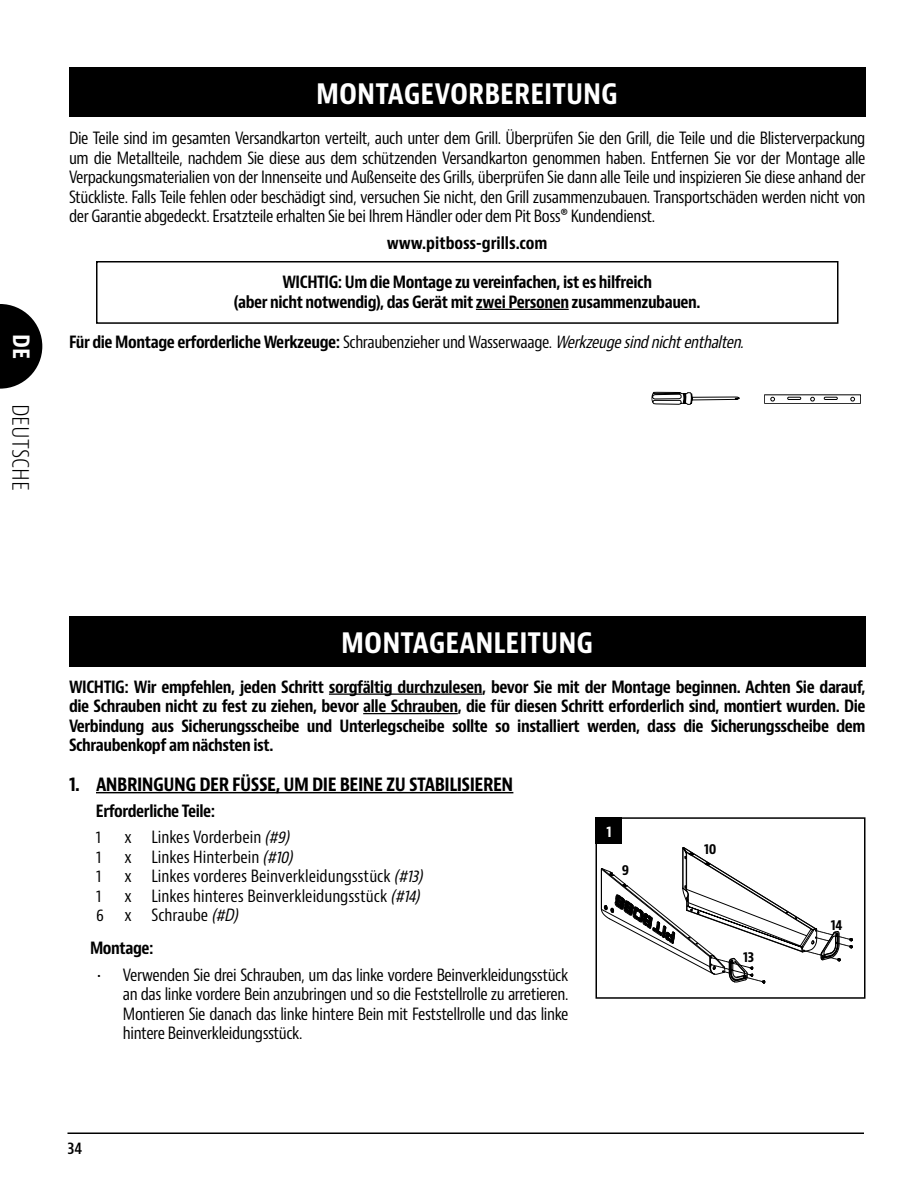
<style>
.page{position:relative;width:918px;height:1188px;background:#fff}
.page>*{position:absolute;margin:0;border:0;box-sizing:border-box;transform-origin:0 0}
.t1{font:700 condensed 30px "Bernino Sans";color:#fff}
.t2{font:300 condensed 24px "Bernina Sans";color:#000}
.t3{font:700 condensed 24px "Bernina Sans";color:#fff}
.t4{font:700 condensed 19.5px "Bernino Sans";letter-spacing:-.025em;color:#000}
.t5{font:condensed 16.5px/19.5px "Bernino Sans";letter-spacing:-.015em;color:#000;text-align:justify}
.t6{font:700 condensed 16.5px/19.5px "Bernino Sans";letter-spacing:-.025em;color:#000;text-align:justify}
.t7{font:700 condensed 16.5px "Bernino Sans";color:#000}
.t8{font:600 condensed 16.5px "Bernino Sans";color:#000}
.t9{font:700 condensed 15px "Bernino Sans";color:#fff}
.t10{font:700 condensed 14.1px "Bernino Sans";color:#000}
.s1{font-weight:400}
.s2{font-weight:400;font-style:italic}
.s3{font-style:italic}
.s4{font-weight:700}
</style>
<div class="page">
<hr style="left:68px;top:1132px;width:796px;height:2px;background:#000">
<svg style="left:0;top:304px;width:42px;height:85px"></svg>
<hr style="left:329px;top:694px;width:153px;height:1px;background:#000">
<hr style="left:363px;top:713px;width:95px;height:1px;background:#000">
<hr style="left:96px;top:792px;width:417px;height:1px;background:#000">
<div style="left:69px;top:616px;width:797px;height:50px;background:#000"></div>
<hr style="left:476px;top:309px;width:93px;height:1px;background:#000">
<div style="left:69px;top:68px;width:796px;height:49px;background:#000"></div>
<svg style="left:651px;top:391px;width:89px;height:14px"></svg>
<svg style="left:764px;top:394px;width:97px;height:10px"></svg>
<svg style="left:601px;top:847px;width:252px;height:137px"></svg>
<div style="left:596px;top:817px;width:270px;height:182px;border:2px solid #000"></div>
<div style="left:596px;top:817px;width:26px;height:27px;background:#000"></div>
<div style="left:96px;top:261px;width:742px;height:63px;border:2px solid #000"></div>
<h2 class="t3" style="left:36px;top:334px;width:27px;rotate:90deg">DE</h2>
<h2 class="t2" style="left:35px;top:404px;width:88px;rotate:90deg">DEUTSCHE</h2>
<h1 class="t1" style="left:316px;top:77px;width:303px">MONTAGEVORBEREITUNG</h1>
<p class="t5" style="left:69px;top:129px;width:798px">Die Teile sind im gesamten Versandkarton verteilt, auch unter dem Grill. Überprüfen Sie den Grill, die Teile und die Blisterverpackung um die Metallteile, nachdem Sie diese aus dem schützenden Versandkarton genommen haben. Entfernen Sie vor der Montage alle Verpackungsmaterialien von der Innenseite und Außenseite des Grills, überprüfen Sie dann alle Teile und inspizieren Sie diese anhand der Stückliste. Falls Teile fehlen oder beschädigt sind, versuchen Sie nicht, den Grill zusammenzubauen. Transportschäden werden nicht von der Garantie abgedeckt. Ersatzteile erhalten Sie bei Ihrem Händler oder dem Pit Boss® Kundendienst.</p>
<p class="t7" style="left:387px;top:233px;width:162px">www.pitboss-grills.com</p>
<p class="t6" style="left:234px;top:273px;width:468px;text-align:center">WICHTIG: Um die Montage zu vereinfachen, ist es hilfreich<br>(aber nicht notwendig), das Gerät mit zwei Personen zusammenzubauen.</p>
<p class="t6" style="left:69px;top:332px;width:680px">Für die Montage erforderliche Werkzeuge: <span class="s1">Schraubenzieher und Wasserwaage.</span> <span class="s2">Werkzeugesindnichtenthalten.</span></p>
<h1 class="t1" style="left:341px;top:626px;width:253px">MONTAGEANLEITUNG</h1>
<p class="t6" style="left:69px;top:677px;width:798px">WICHTIG: Wir empfehlen, jeden Schritt sorgfältig durchzulesen, bevor Sie mit der Montage beginnen. Achten Sie darauf, die Schrauben nicht zu fest zu ziehen, bevor alle Schrauben, die für diesen Schritt erforderlich sind, montiert wurden. Die Verbindung aus Sicherungsscheibe und Unterlegscheibe sollte so installiert werden, dass die Sicherungsscheibe dem Schraubenkopf am nächsten ist.</p>
<p class="t4" style="left:69px;top:773px;width:446px">1. ANBRINGUNG DER FÜSSE, UM DIE BEINE ZU STABILISIEREN</p>
<p class="t6" style="left:96px;top:801px;width:121px">Erforderliche Teile:</p>
<p class="t5" style="left:96px;top:828px;width:7px">1</p>
<p class="t5" style="left:124px;top:828px;width:170px">x Linkes Vorderbein <span class="s3">(#9)</span></p>
<p class="t5" style="left:96px;top:847px;width:7px">1</p>
<p class="t5" style="left:124px;top:847px;width:173px">x Linkes Hinterbein <span class="s3">(#10)</span></p>
<p class="t5" style="left:96px;top:867px;width:7px">1</p>
<p class="t5" style="left:124px;top:867px;width:303px">x Linkes vorderes Beinverkleidungsstück <span class="s3">(#13)</span></p>
<p class="t5" style="left:96px;top:886px;width:7px">1</p>
<p class="t5" style="left:124px;top:886px;width:300px">x Linkes hinteres Beinverkleidungsstück <span class="s3">(#14)</span></p>
<p class="t5" style="left:96px;top:906px;width:9px">6</p>
<p class="t9" style="left:606px;top:823px;width:7px">1</p>
<p class="t10" style="left:704px;top:841px;width:14px">10</p>
<p class="t10" style="left:622px;top:862px;width:9px">9</p>
<p class="t5" style="left:90px;top:899px;width:153px;line-height:33px;text-indent:34px">x Schraube <span class="s3">(#D)<br></span><span class="s4">Montage:</span></p>
<p class="t5" style="left:123px;top:965px;width:447px;text-indent:-25px">• Verwenden Sie drei Schrauben, um das linke vordere Beinverkleidungsstück an das linke vordere Bein anzubringen und so die Feststellrolle zu arretieren.<br>Montieren Sie danach das linke hintere Bein mit Feststellrolle und das linke hintere Beinverkleidungsstück.</p>
<p class="t10" style="left:831px;top:917px;width:13px">14</p>
<p class="t10" style="left:743px;top:949px;width:13px">13</p>
<p class="t8" style="left:68px;top:1139px;width:16px">34</p>
</div>
